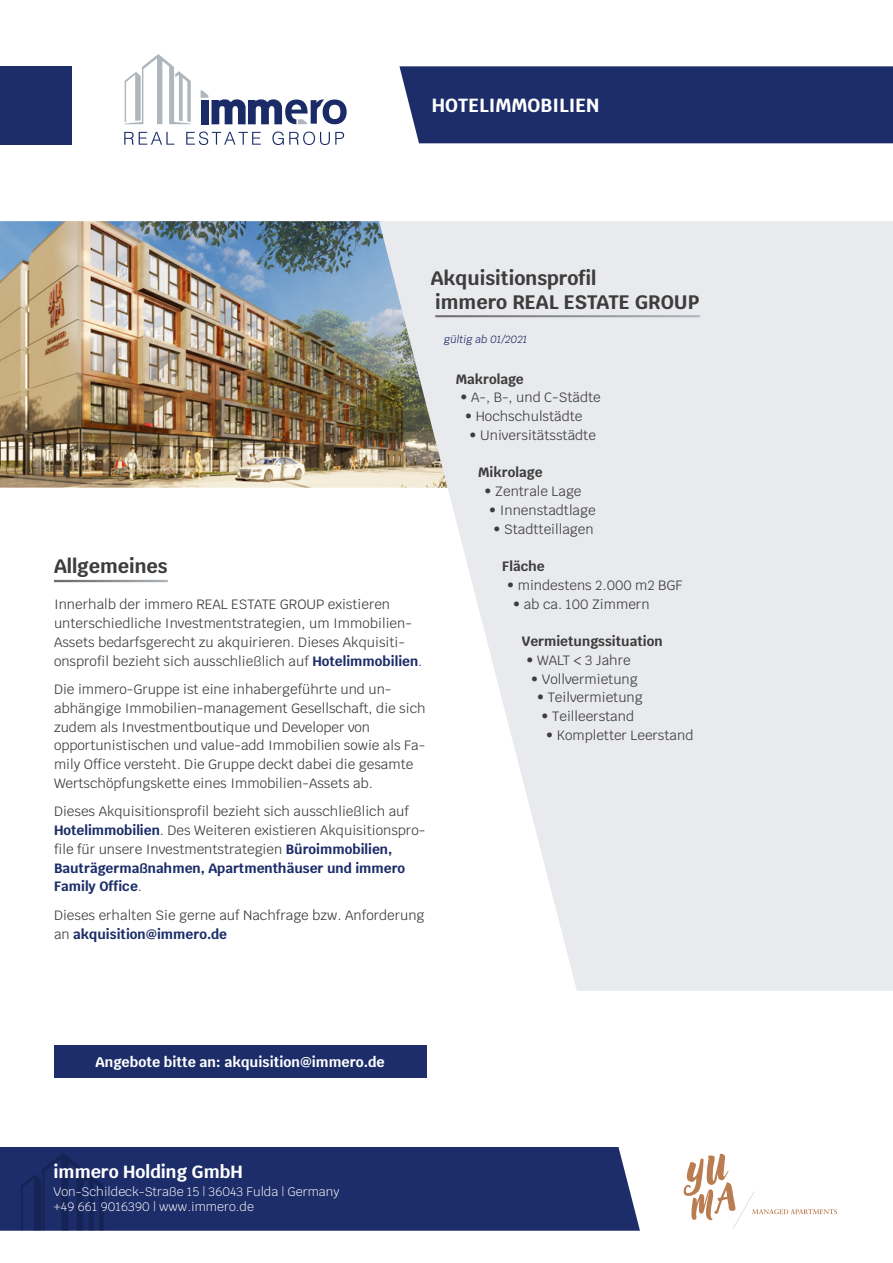
<style>
.page{position:relative;width:893px;height:1263px;background:#fff}
.page>*{position:absolute;margin:0;border:0;box-sizing:border-box;transform-origin:0 0}
.Headline_mit_Linie{font:700 19.5px/23.4px "Krub";color:#3d3d3c}
.t1{font:700 19.05px "Krub";color:#fff}
.t2{font:700 17.7px "Krub";color:#fff}
.t3{font:700 14.1px "Krub";color:#fff}
.Text{font:13.5px/18.8px "Krub";color:#3d3d3c}
.Text-2{font:700 13.5px "Krub";color:#3d3d3c}
.t4{font:300 12.3px "Krub";color:#fff}
.Subheadline{font:italic 10.5px "Krub";color:#1c2d69}
.s1{font-weight:700;color:#1c2d69}
</style>
<div class="page">
<img style="left:0;top:221px;width:379px;height:267px">
<svg style="left:125px;top:54px;width:66px;height:70px"></svg>
<svg style="left:124px;top:132px;width:50px;height:13px"></svg>
<svg style="left:186px;top:132px;width:75px;height:13px"></svg>
<svg style="left:272px;top:132px;width:72px;height:13px"></svg>
<svg style="left:201px;top:90px;width:146px;height:34px"></svg>
<div style="left:0;top:66px;width:71px;height:79px;background:#1c2d69"></div>
<div style="left:399px;top:66px;width:494px;height:77px;background:#1c2d69"></div>
<svg style="left:379px;top:221px;width:514px;height:770px;fill:#e9eaed"></svg>
<hr style="left:435px;top:315px;width:265px;height:2px;background:#fff">
<div style="left:0;top:1147px;width:640px;height:84px;background:#1c2d69"></div>
<img style="left:20px;top:1153px;width:93px;height:78px">
<svg style="left:684px;top:1154px;width:153px;height:75px"></svg>
<div style="left:54px;top:1045px;width:372px;height:33px;background:#1c2d69"></div>
<p class="t1" style="left:432px;top:94px;width:169px">HOTELIMMOBILIEN</p>
<p class="Headline_mit_Linie" style="left:431px;top:267px;width:271px">Akquisitionsprofil<br>immero REAL ESTATE GROUP</p>
<p class="Subheadline" style="left:444px;top:330px;width:85px">gültig ab 01/2021</p>
<p class="Text-2" style="left:456px;top:371px;width:70px">Makrolage</p>
<p class="Text" style="left:460px;top:388px;width:142px">• A-, B-, und C-Städte</p>
<p class="Text" style="left:465px;top:407px;width:119px">• Hochschulstädte</p>
<p class="Text" style="left:469px;top:426px;width:128px">• Universitätsstädte</p>
<p class="Text-2" style="left:478px;top:465px;width:66px">Mikrolage</p>
<p class="Text" style="left:484px;top:482px;width:99px">• Zentrale Lage</p>
<p class="Text" style="left:489px;top:501px;width:108px">• Innenstadtlage</p>
<p class="Text" style="left:493px;top:519px;width:102px">• Stadtteillagen</p>
<p class="Text-2" style="left:502px;top:558px;width:44px">Fläche</p>
<p class="Text" style="left:507px;top:576px;width:178px">• mindestens 2.000 m2 BGF</p>
<p class="Text" style="left:513px;top:594px;width:138px">• ab ca. 100 Zimmern</p>
<p class="Text-2" style="left:522px;top:633px;width:142px">Vermietungssituation</p>
<p class="Text" style="left:526px;top:651px;width:106px">• WALT &lt; 3 Jahre</p>
<p class="Text" style="left:531px;top:669px;width:108px">• Vollvermietung</p>
<p class="Text" style="left:537px;top:688px;width:108px">• Teilvermietung</p>
<p class="Text" style="left:541px;top:707px;width:94px">• Teilleerstand</p>
<p class="Text" style="left:546px;top:726px;width:149px">• Kompletter Leerstand</p>
<p class="Headline_mit_Linie" style="left:54px;top:554px;width:115px">Allgemeines</p>
<p class="Text" style="left:54px;top:595px;width:370px">Innerhalb der immero REAL ESTATE GROUP existieren unterschiedliche Investmentstrategien, um Immobilien-Assets bedarfsgerecht zu akquirieren. Dieses Akquisiti&shy;onsprofil bezieht sich ausschließlich auf <span class="s1">Hotelimmobilien</span>.</p>
<p class="Text" style="left:54px;top:680px;width:373px">Die immero-Gruppe ist eine inhabergeführte und un&shy;abhängige Immobilien-management Gesellschaft, die sich zudem als Investmentboutique und Developer von opportunistischen und value-add Immobilien sowie als Fa&shy;mily Office versteht. Die Gruppe deckt dabei die gesamte Wertschöpfungskette eines Immobilien-Assets ab.</p>
<p class="Text" style="left:54px;top:802px;width:373px">Dieses Akquisitionsprofil bezieht sich ausschließlich auf <span class="s1">Hotelimmobilien</span>. Des Weiteren existieren Akquisitionspro&shy;file für unsere Investmentstrategien <span class="s1">Büroimmobilien, Bauträgermaßnahmen, Apartmenthäuser und immero Family Office</span>.</p>
<p class="Text" style="left:54px;top:906px;width:372px">Dieses erhalten Sie gerne auf Nachfrage bzw. Anforderung an <span class="s1">akquisition@immero.de</span></p>
<p class="t3" style="left:95px;top:1054px;width:291px">Angebote bitte an: akquisition@immero.de</p>
<p class="t2" style="left:54px;top:1161px;width:191px">immero Holding GmbH</p>
<p class="t4" style="left:54px;top:1182px;width:287px">Von-Schildeck-Straße 15 | 36043 Fulda | Germany</p>
<p class="t4" style="left:54px;top:1196px;width:202px">+49 661 9016390 | www.immero.de</p>
</div>
